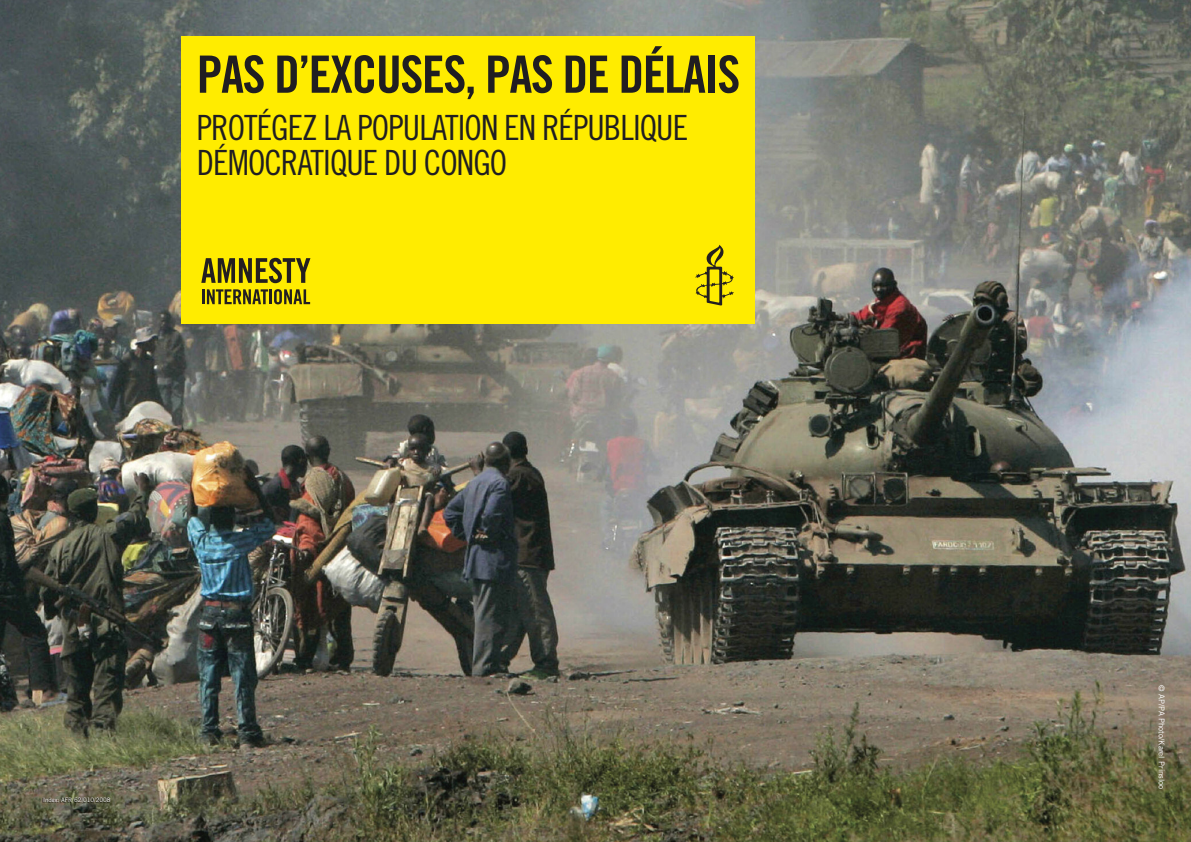
<style>
.page{position:relative;width:1191px;height:842px;background:#fff}
.page>*{position:absolute;margin:0;border:0;box-sizing:border-box;transform-origin:0 0}
.t1{font:51.5px "Amnesty Trade Gothic Bd Cn 20";letter-spacing:-.025em;color:#201e21}
.t2{font:34.8px/35.5px "Amnesty Trade Gothic Cn 18";letter-spacing:-.025em;color:#201e21}
.t3{font:8px "Amnesty Trade Gothic";color:#fff}
.t4{font:6px "Amnesty Trade Gothic";color:#fff}
</style>
<div class="page">
<img style="left:0;top:0;width:1191px;height:842px">
<div style="left:181px;top:36px;width:573px;height:287px;background:#ffec00"></div>
<svg style="left:202px;top:289px;width:66px;height:15px"></svg>
<hr style="left:269px;top:289px;width:3px;height:15px;background:#231f20">
<svg style="left:274px;top:289px;width:36px;height:15px"></svg>
<svg style="left:201px;top:258px;width:109px;height:25px"></svg>
<svg style="left:695px;top:245px;width:39px;height:60px"></svg>
<img style="left:40px;top:792px;width:128px;height:17px">
<h1 class="t1" style="left:197px;top:43px;width:545px">PAS D’EXCUSES, PAS DE DÉLAIS</h1>
<p class="t2" style="left:197px;top:109px;width:493px">PROTÉGEZ LA POPULATION EN RÉPUBLIQUE<br>DÉMOCRATIQUE DU CONGO</p>
<p class="t4" style="left:43px;top:796px;width:69px">Index: AFR 62/010/2008</p>
<p class="t3" style="left:1166px;top:685px;width:106px;rotate:90deg">© AP/PA Photo/Karel Prinsloo</p>
</div>
